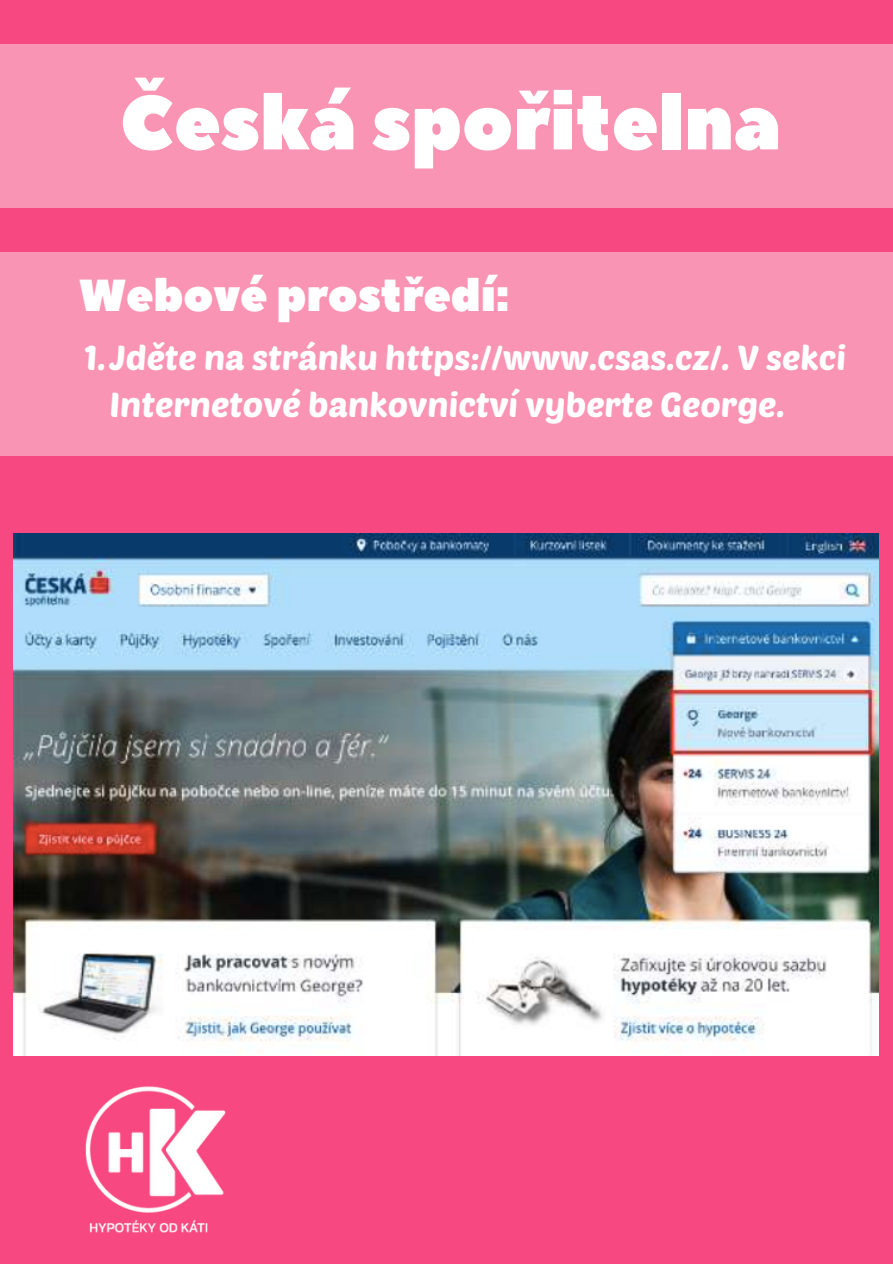
<style>
.page{position:relative;width:893px;height:1264px;background:#fff}
.page>*{position:absolute;margin:0;border:0;box-sizing:border-box;transform-origin:0 0}
.t1{font:76.35px "Peace Sans";color:#fff}
.t2{font:44.7px "Peace Sans";color:#fff}
.t3{font:34.2px/47.2px "Poetsen One";color:#fff}
</style>
<div class="page">
<div style="left:0;top:0;width:892px;height:1263px;background:#f74881"></div>
<div style="left:0;top:44px;width:892px;height:163px;background:#fa94b5"></div>
<img style="left:51px;top:1055px;width:208px;height:178px">
<div style="left:0;top:252px;width:892px;height:203px;background:#fa94b5"></div>
<img style="left:14px;top:533px;width:864px;height:522px">
<p class="t1" style="left:120px;top:72px;width:662px">Česká spořitelna</p>
<p class="t2" style="left:79px;top:266px;width:431px">Webové prostředí:</p>
<p class="t3" style="left:109px;top:333px;width:738px;text-indent:-25px">1.Jděte na stránku https://www.csas.cz/. V sekci<br>Internetové bankovnictví vyberte George.</p>
</div>
